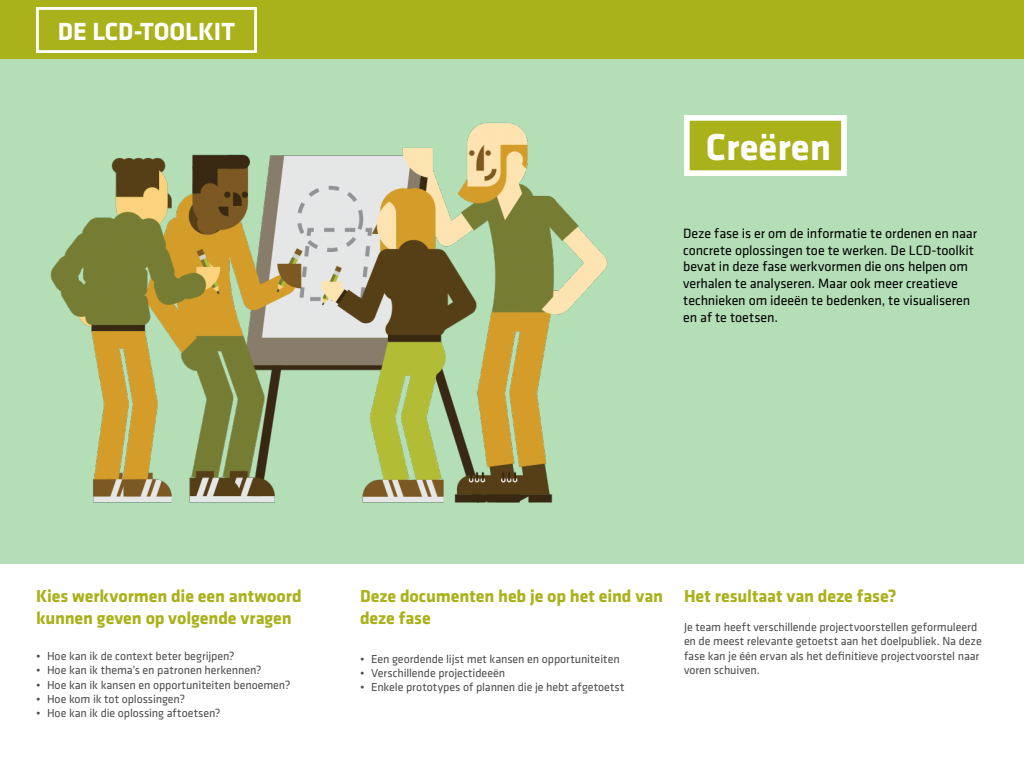
<style>
.page{position:relative;width:1024px;height:768px;background:#fff}
.page>*{position:absolute;margin:0;border:0;box-sizing:border-box;transform-origin:0 0}
.t1{font:700 38.9px "Klavika";color:#fff}
.t2{font:700 25.7px "Klavika";color:#fff}
.t3{font:700 18px/21.6px "Klavika";letter-spacing:-.005em;color:#a9b11b}
.t4{font:14px/16.8px "Klavika";letter-spacing:-.01em;color:#000}
.t5{font:12px/14.4px "Klavika";letter-spacing:-.005em;color:#4d4d4d}
</style>
<div class="page">
<div style="left:0;top:0;width:1024px;height:59px;background:#a9b11b"></div>
<div style="left:36px;top:7px;width:221px;height:46px;border:3px solid #fff"></div>
<div style="left:0;top:59px;width:1024px;height:505px;background:#b3deb6"></div>
<div style="left:687px;top:118px;width:157px;height:55px;background:#a9b11b"></div>
<div style="left:684px;top:115px;width:163px;height:61px;border:6px solid #fff"></div>
<img style="left:50px;top:122px;width:558px;height:381px">
<h2 class="t2" style="left:58px;top:17px;width:98px">De LCD-tool</h2>
<h2 class="t2" style="left:198px;top:17px;width:34px">kit</h2>
<h1 class="t1" style="left:706px;top:126px;width:127px">Creëren</h1>
<p class="t4" style="left:683px;top:225px;width:295px">Deze fase is er om de informatie te ordenen en naar concrete oplossingen toe te werken. De LCD-toolkit bevat in deze fase werkvormen die ons helpen om verhalen te analyseren. Maar ook meer creatieve technieken om ideeën te bedenken, te visualiseren en af te toetsen.</p>
<h3 class="t3" style="left:36px;top:586px;width:267px">Kies werkvormen die een antwoord kunnen geven op volgende vragen</h3>
<p class="t5" style="left:36px;top:649px;width:200px">• Hoe kan ik de context beter begrijpen?</p>
<p class="t5" style="left:36px;top:663px;width:227px">• Hoe kan ik thema’s en patronen herkennen?</p>
<p class="t5" style="left:36px;top:678px;width:256px">• Hoe kan ik kansen en opportuniteiten benoemen?</p>
<p class="t5" style="left:36px;top:692px;width:151px">• Hoe kom ik tot oplossingen?</p>
<p class="t5" style="left:36px;top:706px;width:186px">• Hoe kan ik die oplossing aftoetsen?</p>
<h3 class="t3" style="left:360px;top:586px;width:305px">Deze documenten heb je op het eind van deze fase</h3>
<p class="t5" style="left:360px;top:652px;width:261px">• Een geordende lijst met kansen en opportuniteiten</p>
<p class="t5" style="left:360px;top:666px;width:147px">• Verschillende projectideeën</p>
<p class="t5" style="left:360px;top:680px;width:266px">• Enkele prototypes of plannen die je hebt afgetoetst</p>
<h3 class="t3" style="left:684px;top:586px;width:214px">Het resultaat van deze fase?</h3>
<p class="t5" style="left:684px;top:620px;width:299px">Je team heeft verschillende projectvoorstellen geformuleerd en de meest relevante getoetst aan het doelpubliek. Na deze fase kan je één ervan als het definitieve projectvoorstel naar voren schuiven.</p>
</div>
